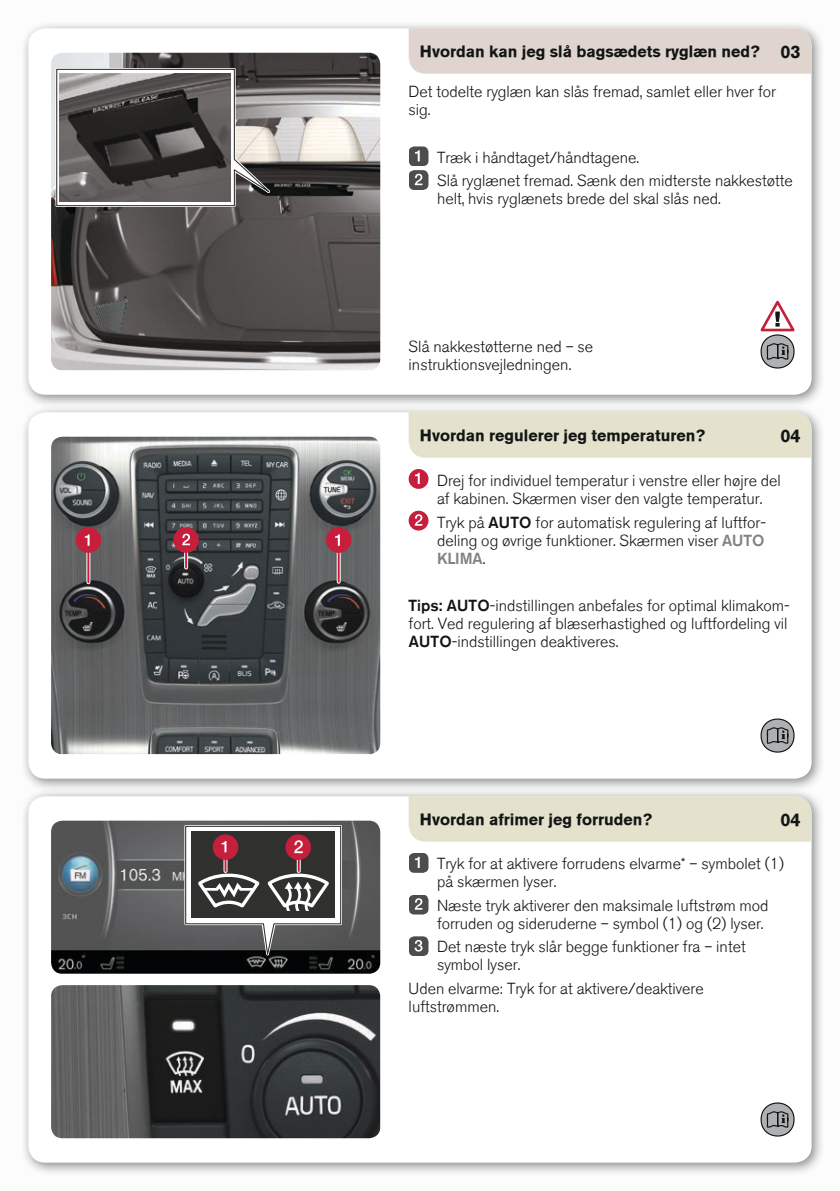
<style>
.page{position:relative;width:840px;height:1191px;background:#fff}
.page>*{position:absolute;margin:0;border:0;box-sizing:border-box;transform-origin:0 0}
.t1{font:700 18px "Volvo Sans";color:#121515}
.t2{font:300 16px/18px "Volvo Sans";color:#121515}
.t3{font:700 16px "Volvo Sans";color:#121515}
.s1{font-size:18px}
.s2{font-style:inherit}
.s3{color:#818282}
</style>
<div class="page">
<div style="left:0;top:0;width:839px;height:1191px;background:#f6f6f6"></div>
<div style="left:20px;top:20px;width:804px;height:388px;background:#121515;opacity:.5"></div>
<div style="left:28px;top:28px;width:783px;height:367px;background:#fff;border-radius:17px"></div>
<div style="left:20px;top:404px;width:804px;height:388px;background:#121515;opacity:.5"></div>
<div style="left:28px;top:412px;width:783px;height:366px;background:#fff;border-radius:17px"></div>
<div style="left:20px;top:788px;width:804px;height:388px;background:#121515;opacity:.5"></div>
<div style="left:28px;top:796px;width:783px;height:366px;background:#fff;border-radius:17px"></div>
<div style="left:408px;top:412px;width:403px;height:46px;background:#e4e1cc"></div>
<img style="left:51px;top:437px;width:329px;height:317px">
<svg style="left:184px;top:553px;width:4px;height:14px"></svg>
<hr style="left:185px;top:542px;width:2px;height:25px;background:#c51f3c">
<div style="left:173px;top:527px;width:26px;height:26px;background:#c51f3c;border-radius:50%"></div>
<svg style="left:182px;top:533px;width:8px;height:12px"></svg>
<svg style="left:86px;top:553px;width:4px;height:29px"></svg>
<hr style="left:87px;top:542px;width:2px;height:40px;background:#c51f3c">
<div style="left:76px;top:527px;width:25px;height:26px;background:#c51f3c;border-radius:50%"></div>
<svg style="left:85px;top:534px;width:4px;height:12px"></svg>
<svg style="left:336px;top:553px;width:4px;height:29px"></svg>
<hr style="left:337px;top:542px;width:2px;height:40px;background:#c51f3c">
<div style="left:326px;top:527px;width:25px;height:26px;background:#c51f3c;border-radius:50%"></div>
<svg style="left:335px;top:534px;width:4px;height:12px"></svg>
<div style="left:408px;top:796px;width:403px;height:45px;background:#e4e1cc"></div>
<img style="left:51px;top:985px;width:329px;height:153px">
<img style="left:51px;top:820px;width:329px;height:153px">
<svg style="left:183px;top:823px;width:160px;height:145px"></svg>
<div style="left:408px;top:28px;width:403px;height:46px;background:#e0d5ce"></div>
<img style="left:51px;top:53px;width:329px;height:317px">
<svg style="left:54px;top:67px;width:235px;height:141px"></svg>
<img style="left:60px;top:73px;width:170px;height:128px">
<div style="left:408px;top:469px;width:20px;height:20px;background:#c51f3c;border-radius:50%"></div>
<svg style="left:415px;top:473px;width:4px;height:11px"></svg>
<div style="left:408px;top:511px;width:20px;height:19px;background:#c51f3c;border-radius:50%"></div>
<svg style="left:414px;top:514px;width:8px;height:12px"></svg>
<svg style="left:760px;top:718px;width:34px;height:34px"></svg>
<svg style="left:409px;top:853px;width:19px;height:20px"></svg>
<svg style="left:409px;top:895px;width:19px;height:19px"></svg>
<svg style="left:409px;top:936px;width:19px;height:20px"></svg>
<svg style="left:760px;top:1102px;width:34px;height:34px"></svg>
<svg style="left:409px;top:146px;width:19px;height:44px"></svg>
<svg style="left:760px;top:301px;width:34px;height:67px"></svg>
<p class="t3" style="left:420px;top:42px;width:382px">Hvordan kan jeg slå bagsædets ryglæn ned? <span class="s1">03</span></p>
<p class="t2" style="left:408px;top:83px;width:368px">Det todelte ryglæn kan slås fremad, samlet eller hver for sig.</p>
<p class="t2" style="left:437px;top:145px;width:357px;line-height:23.6px">Træk i håndtaget/håndtagene.<br>Slå ryglænet fremad. Sænk den midterste nakkestøtte</p>
<p class="t2" style="left:437px;top:190px;width:285px">helt, hvis ryglænets brede del skal slås ned.</p>
<p class="t2" style="left:408px;top:338px;width:186px">Slå nakkestøtterne ned – se instruktionsvejledningen.</p>
<p class="t3" style="left:420px;top:426px;width:286px">Hvordan regulerer jeg temperaturen?</p>
<p class="t1" style="left:780px;top:425px;width:22px">04</p>
<p class="t2" style="left:437px;top:472px;width:345px">Drej for individuel temperatur i venstre eller højre del af kabinen. Skærmen viser den valgte temperatur.</p>
<p class="t2" style="left:437px;top:513px;width:330px;text-align:justify">Tryk på <span class="s2">AUTO</span> for automatisk regulering af luftfor&shy;deling og øvrige funktioner. Skærmen viser <span class="s3">AUTO KLIMA</span>.</p>
<p class="t2" style="left:408px;top:597px;width:382px"><span class="s2">Tips: AUTO</span>-indstillingen anbefales for optimal klimakom&shy;fort. Ved regulering af blæserhastighed og luftfordeling vil<br><span class="s2">AUTO</span>-indstillingen deaktiveres.</p>
<p class="t3" style="left:420px;top:810px;width:233px">Hvordan afrimer jeg forruden?</p>
<p class="t1" style="left:780px;top:809px;width:22px">04</p>
<p class="t2" style="left:437px;top:854px;width:348px">Tryk for at aktivere forrudens elvarme* – symbolet (1) på skærmen lyser.</p>
<p class="t2" style="left:437px;top:896px;width:333px">Næste tryk aktiverer den maksimale luftstrøm mod forruden og sideruderne – symbol (1) og (2) lyser.</p>
<p class="t2" style="left:437px;top:938px;width:310px">Det næste tryk slår begge funktioner fra – intet symbol lyser.</p>
<p class="t2" style="left:408px;top:979px;width:296px">Uden elvarme: Tryk for at aktivere/deaktivere luftstrømmen.</p>
</div>
